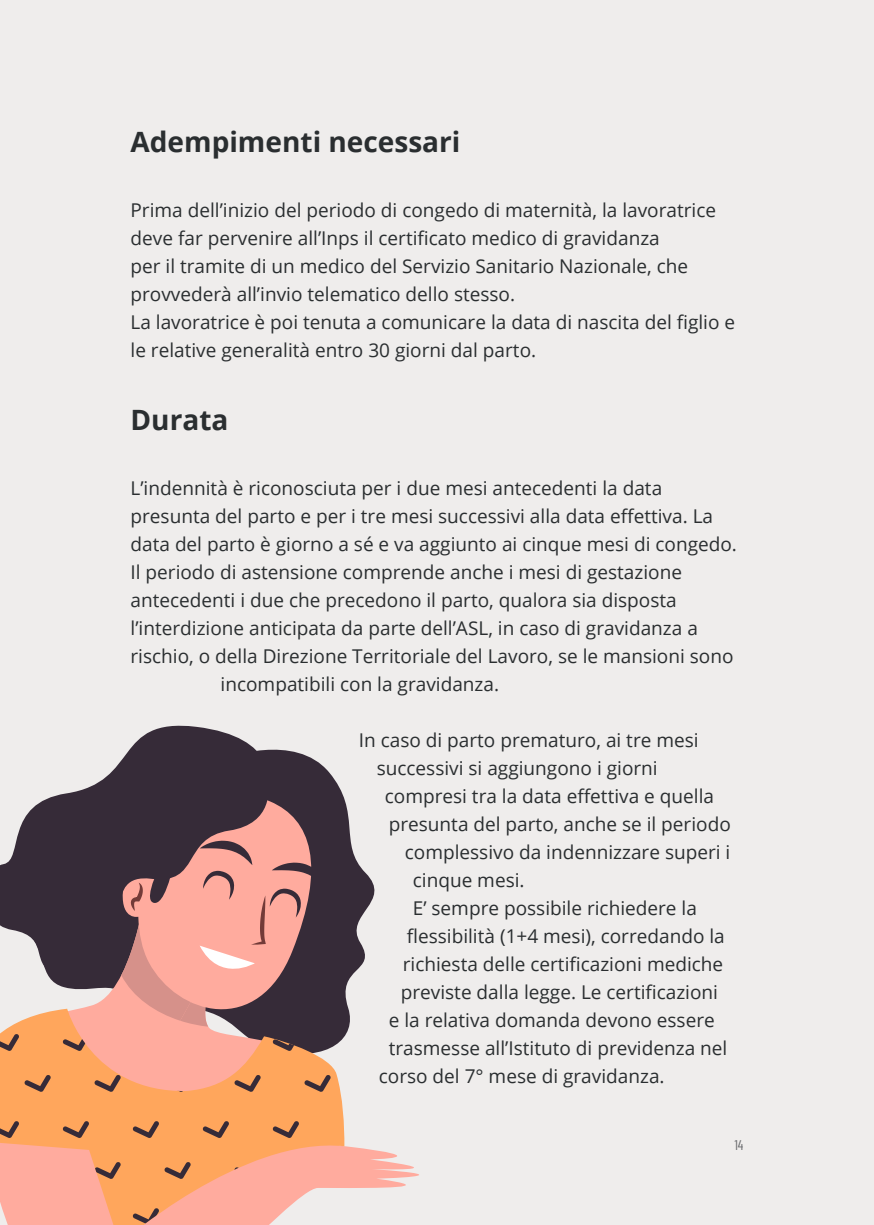
<style>
.page{position:relative;width:874px;height:1225px;background:#fff}
.page>*{position:absolute;margin:0;border:0;box-sizing:border-box;transform-origin:0 0}
.t1{font:700 28px "Open Sans";color:#2a2e30}
.t2{font:19px/28px "Open Sans";color:#2a2e30}
.t3{font:14px "Barlow Condensed";color:#6c6d70}
</style>
<div class="page">
<div style="left:0;top:0;width:873px;height:1225px;background:#efedec"></div>
<svg style="left:280px;top:750px;width:95px;height:142px"></svg>
<svg style="left:326px;top:892px;width:93px;height:296px"></svg>
<svg style="left:0;top:1008px;width:344px;height:217px;background:#faa878"></svg>
<svg style="left:0;top:1033px;width:19px;height:18px"></svg>
<svg style="left:62px;top:1033px;width:27px;height:18px"></svg>
<svg style="left:132px;top:1037px;width:27px;height:14px"></svg>
<svg style="left:202px;top:1037px;width:27px;height:14px"></svg>
<svg style="left:272px;top:1037px;width:27px;height:14px"></svg>
<svg style="left:24px;top:1074px;width:27px;height:18px"></svg>
<svg style="left:94px;top:1074px;width:27px;height:18px"></svg>
<svg style="left:164px;top:1074px;width:27px;height:18px"></svg>
<svg style="left:234px;top:1074px;width:27px;height:18px"></svg>
<svg style="left:304px;top:1074px;width:27px;height:18px"></svg>
<svg style="left:0;top:1120px;width:19px;height:18px"></svg>
<svg style="left:62px;top:1120px;width:27px;height:18px"></svg>
<svg style="left:132px;top:1120px;width:27px;height:18px"></svg>
<svg style="left:202px;top:1120px;width:27px;height:18px"></svg>
<svg style="left:272px;top:1120px;width:27px;height:18px"></svg>
<svg style="left:24px;top:1161px;width:27px;height:18px"></svg>
<svg style="left:94px;top:1161px;width:27px;height:18px"></svg>
<svg style="left:164px;top:1161px;width:27px;height:18px"></svg>
<svg style="left:234px;top:1161px;width:27px;height:18px"></svg>
<svg style="left:304px;top:1161px;width:27px;height:18px"></svg>
<svg style="left:0;top:1207px;width:19px;height:18px"></svg>
<svg style="left:62px;top:1207px;width:27px;height:18px"></svg>
<svg style="left:132px;top:1207px;width:27px;height:18px"></svg>
<svg style="left:202px;top:1207px;width:27px;height:18px"></svg>
<svg style="left:272px;top:1207px;width:27px;height:18px"></svg>
<svg style="left:118px;top:782px;width:208px;height:255px;background:#7d5b5f"></svg>
<svg style="left:16px;top:725px;width:264px;height:115px;fill:#362b38"></svg>
<svg style="left:0;top:840px;width:324px;height:186px;background:#a27777"></svg>
<p class="t1" style="left:130px;top:122px;width:331px">Adempimenti necessari</p>
<p class="t2" style="left:130px;top:196px;width:586px">Prima dell’inizio del periodo di congedo di maternità, la lavoratrice deve far pervenire all’Inps il certificato medico di gravidanza<br>per il tramite di un medico del Servizio Sanitario Nazionale, che provvederà all’invio telematico dello stesso.</p>
<p class="t2" style="left:130px;top:308px;width:606px">La lavoratrice è poi tenuta a comunicare la data di nascita del figlio e le relative generalità entro 30 giorni dal parto.</p>
<p class="t1" style="left:130px;top:400px;width:99px">Durata</p>
<p class="t2" style="left:130px;top:474px;width:607px">L’indennità è riconosciuta per i due mesi antecedenti la data presunta del parto e per i tre mesi successivi alla data effettiva. La data del parto è giorno a sé e va aggiunto ai cinque mesi di congedo.</p>
<p class="t2" style="left:130px;top:558px;width:553px">Il periodo di astensione comprende anche i mesi di gestazione</p>
<p class="t2" style="left:130px;top:586px;width:547px">antecedenti i due che precedono il parto, qualora sia disposta</p>
<p class="t2" style="left:130px;top:614px;width:568px">l’interdizione anticipata da parte dell’ASL, in caso di gravidanza a</p>
<p class="t2" style="left:130px;top:642px;width:604px">rischio, o della Direzione Territoriale del Lavoro, se le mansioni sono</p>
<p class="t2" style="left:220px;top:670px;width:280px">incompatibili con la gravidanza.</p>
<p class="t2" style="left:358px;top:726px;width:341px">In caso di parto prematuro, ai tre mesi</p>
<p class="t2" style="left:376px;top:754px;width:282px">successivi si aggiungono i giorni</p>
<p class="t2" style="left:384px;top:782px;width:330px">compresi tra la data effettiva e quella</p>
<p class="t2" style="left:388px;top:810px;width:343px">presunta del parto, anche se il periodo</p>
<p class="t2" style="left:404px;top:838px;width:327px">complessivo da indennizzare superi i</p>
<p class="t2" style="left:412px;top:866px;width:113px">cinque mesi.</p>
<p class="t2" style="left:412px;top:894px;width:285px">E’ sempre possibile richiedere la</p>
<p class="t2" style="left:406px;top:922px;width:319px">flessibilità (1+4 mesi), corredando la</p>
<p class="t2" style="left:402px;top:950px;width:322px">richiesta delle certificazioni mediche</p>
<p class="t2" style="left:400px;top:978px;width:318px">previste dalla legge. Le certificazioni</p>
<p class="t2" style="left:388px;top:1006px;width:327px">e la relativa domanda devono essere</p>
<p class="t2" style="left:388px;top:1034px;width:340px">trasmesse all’Istituto di previdenza nel</p>
<p class="t2" style="left:378px;top:1062px;width:287px">corso del 7° mese di gravidanza.</p>
<p class="t3" style="left:734px;top:1136px;width:11px">14</p>
</div>
